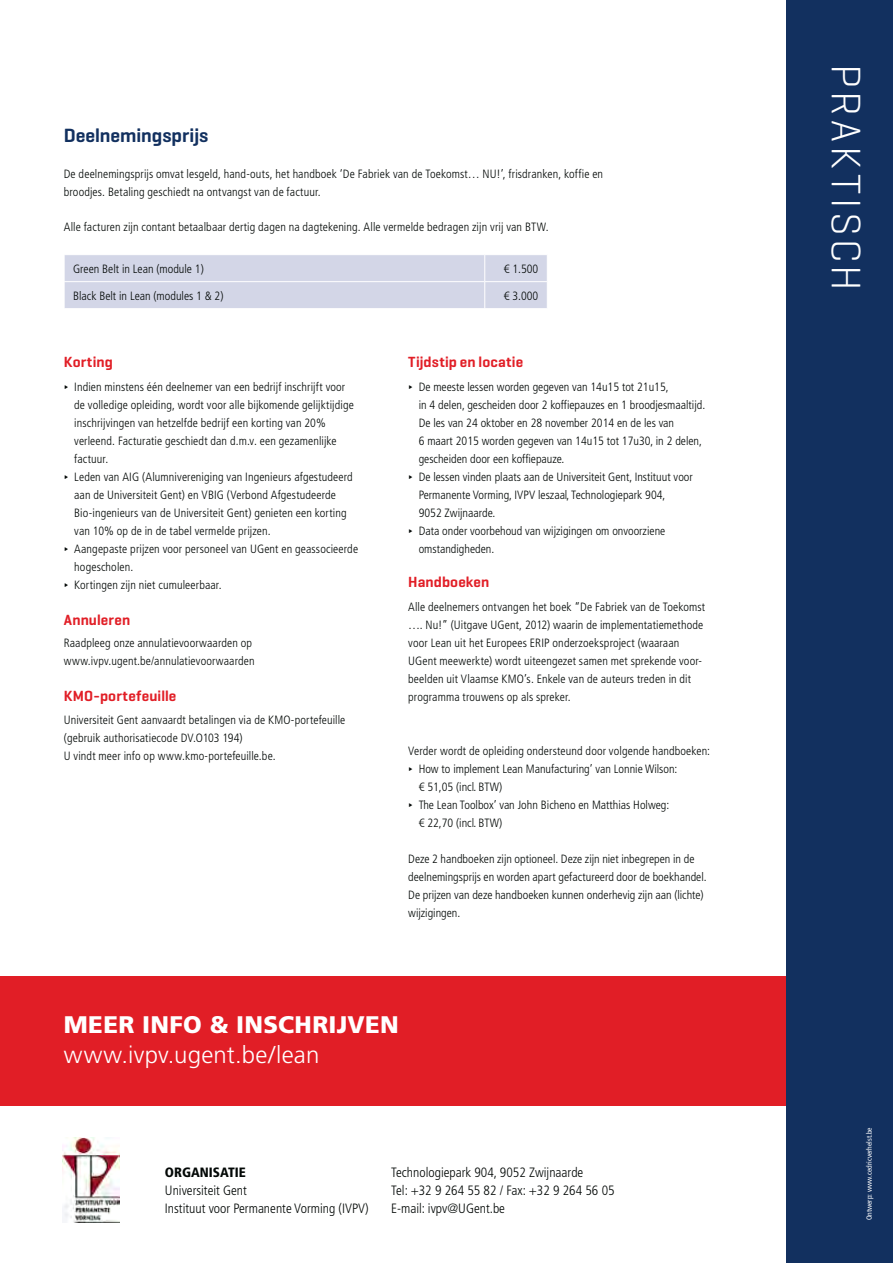
<style>
.page{position:relative;width:893px;height:1263px;background:#fff}
.page>*{position:absolute;margin:0;border:0;box-sizing:border-box;transform-origin:0 0}
.t1{font:300 42px "Geogrotesque";letter-spacing:.09em;color:#fff}
.t2{font:300 24px "Frutiger LT Std";letter-spacing:.015em;color:#fff}
.t3{font:900 24px "Frutiger LT Std";letter-spacing:.01em;color:#fff}
.t4{font:600 19.5px "Geogrotesque";color:#12305f}
.t5{font:600 15px "Geogrotesque";letter-spacing:.005em;color:#e11e26}
.t6{font:300 condensed 13.5px/18px "Frutiger LT Pro";color:#030806}
.t7{font:900 condensed 13.5px "Frutiger LT Std";color:#030806}
.t8{font:300 condensed 12px/18px "Frutiger LT Pro";letter-spacing:.01em;color:#030806}
.t9{font:condensed 7.5px "Frutiger LT Pro";color:#fff}
.s1{font-family:"Geogrotesque";font-weight:600;font-stretch:normal}
</style>
<div class="page">
<div style="left:0;top:976px;width:893px;height:130px;background:#e11e26"></div>
<div style="left:787px;top:0;width:106px;height:1263px;background:#12305f"></div>
<div style="left:64px;top:255px;width:483px;height:53px;background:#d3d6e7"></div>
<img style="left:63px;top:1137px;width:57px;height:86px">
<h3 class="t4" style="left:64px;top:128px;width:146px">Deelnemingsprijs</h3>
<p class="t8" style="left:64px;top:166px;width:541px">De deelnemingsprijs omvat lesgeld, hand-outs, het handboek ‘De Fabriek van de Toekomst… NU!’, frisdranken, koffie en broodjes. Betaling geschiedt na ontvangst van de factuur.</p>
<p class="t8" style="left:64px;top:219px;width:486px">Alle facturen zijn contant betaalbaar dertig dagen na dagtekening. Alle vermelde bedragen zijn vrij van BTW.</p>
<p class="t8" style="left:73px;top:261px;width:132px">Green Belt in Lean (module 1)</p>
<p class="t8" style="left:504px;top:261px;width:36px">€ 1.500</p>
<p class="t8" style="left:73px;top:288px;width:152px">Black Belt in Lean (modules 1 &amp; 2)</p>
<p class="t8" style="left:504px;top:288px;width:36px">€ 3.000</p>
<p class="t5" style="left:64px;top:356px;width:51px">Korting</p>
<p class="t8" style="left:64px;top:379px;width:283px"><span class="s1">∂</span> Indien minstens één deelnemer van een bedrijf inschrijft voor</p>
<p class="t8" style="left:74px;top:397px;width:281px">de volledige opleiding, wordt voor alle bijkomende gelijktijdige</p>
<p class="t8" style="left:74px;top:415px;width:253px">inschrijvingen van hetzelfde bedrijf een korting van 20%</p>
<p class="t8" style="left:74px;top:433px;width:264px">verleend. Facturatie geschiedt dan d.m.v. een gezamenlijke</p>
<p class="t8" style="left:74px;top:451px;width:36px">factuur.</p>
<p class="t8" style="left:64px;top:469px;width:291px"><span class="s1">∂</span> Leden van AIG (Alumnivereniging van Ingenieurs afgestudeerd</p>
<p class="t8" style="left:74px;top:487px;width:263px">aan de Universiteit Gent) en VBIG (Verbond Afgestudeerde</p>
<p class="t8" style="left:74px;top:505px;width:274px">Bio-ingenieurs van de Universiteit Gent) genieten een korting</p>
<p class="t8" style="left:74px;top:523px;width:198px">van 10% op de in de tabel vermelde prijzen.</p>
<p class="t8" style="left:64px;top:541px;width:296px"><span class="s1">∂</span> Aangepaste prijzen voor personeel van UGent en geassocieerde</p>
<p class="t8" style="left:74px;top:559px;width:61px">hogescholen.</p>
<p class="t8" style="left:64px;top:577px;width:159px"><span class="s1">∂</span> Kortingen zijn niet cumuleerbaar.</p>
<p class="t5" style="left:64px;top:614px;width:68px">Annuleren</p>
<p class="t8" style="left:64px;top:635px;width:192px">Raadpleeg onze annulatievoorwaarden op www.ivpv.ugent.be/annulatievoorwaarden</p>
<p class="t5" style="left:64px;top:690px;width:114px">KMO-portefeuille</p>
<p class="t8" style="left:64px;top:712px;width:283px">Universiteit Gent aanvaardt betalingen via de KMO-portefeuille (gebruik authorisatiecode DV.O103 194)<br>U vindt meer info op www.kmo-portefeuille.be.</p>
<p class="t5" style="left:408px;top:356px;width:117px">Tijdstip en locatie</p>
<p class="t8" style="left:408px;top:379px;width:262px"><span class="s1">∂</span> De meeste lessen worden gegeven van 14u15 tot 21u15,</p>
<p class="t8" style="left:419px;top:397px;width:288px">in 4 delen, gescheiden door 2 koffiepauzes en 1 broodjesmaaltijd.</p>
<p class="t8" style="left:419px;top:415px;width:257px">De les van 24 oktober en 28 november 2014 en de les van</p>
<p class="t8" style="left:419px;top:433px;width:285px">6 maart 2015 worden gegeven van 14u15 tot 17u30, in 2 delen,</p>
<p class="t8" style="left:419px;top:451px;width:147px">gescheiden door een koffiepauze.</p>
<p class="t8" style="left:408px;top:469px;width:286px"><span class="s1">∂</span> De lessen vinden plaats aan de Universiteit Gent, Instituut voor</p>
<p class="t8" style="left:419px;top:487px;width:248px">Permanente Vorming, IVPV leszaal, Technologiepark 904,</p>
<p class="t8" style="left:419px;top:505px;width:78px">9052 Zwijnaarde.</p>
<p class="t8" style="left:408px;top:523px;width:259px"><span class="s1">∂</span> Data onder voorbehoud van wijzigingen om onvoorziene</p>
<p class="t8" style="left:419px;top:541px;width:77px">omstandigheden.</p>
<p class="t5" style="left:408px;top:576px;width:83px">Handboeken</p>
<p class="t8" style="left:408px;top:599px;width:298px">Alle deelnemers ontvangen het boek “De Fabriek van de Toekomst …. Nu!” (Uitgave UGent, 2012) waarin de implementatiemethode voor Lean uit het Europees ERIP onderzoeksproject (waaraan UGent meewerkte) wordt uiteengezet samen met sprekende voor&shy;beelden uit Vlaamse KMO’s. Enkele van de auteurs treden in dit programma trouwens op als spreker.</p>
<p class="t8" style="left:408px;top:743px;width:303px">Verder wordt de opleiding ondersteund door volgende handboeken:</p>
<p class="t8" style="left:408px;top:761px;width:271px"><span class="s1">∂</span> How to implement Lean Manufacturing’ van Lonnie Wilson:</p>
<p class="t8" style="left:419px;top:779px;width:85px">€ 51,05 (incl. BTW)</p>
<p class="t8" style="left:408px;top:797px;width:263px"><span class="s1">∂</span> The Lean Toolbox’ van John Bicheno en Matthias Holweg:</p>
<p class="t8" style="left:419px;top:815px;width:85px">€ 22,70 (incl. BTW)</p>
<p class="t8" style="left:408px;top:851px;width:300px">Deze 2 handboeken zijn optioneel. Deze zijn niet inbegrepen in de deelnemingsprijs en worden apart gefactureerd door de boekhandel.<br>De prijzen van deze handboeken kunnen onderhevig zijn aan (lichte) wijzigingen.</p>
<h2 class="t3" style="left:64px;top:1011px;width:336px">MEER INFO &amp; INSCHRIJVEN</h2>
<h2 class="t2" style="left:64px;top:1041px;width:257px">www.ivpv.ugent.be/lean</h2>
<p class="t7" style="left:165px;top:1165px;width:83px">ORGANISATIE</p>
<p class="t6" style="left:165px;top:1183px;width:205px">Universiteit Gent<br>Instituut voor Permanente Vorming (IVPV)</p>
<p class="t6" style="left:391px;top:1165px;width:225px">Technologiepark 904, 9052 Zwijnaarde<br>Tel: +32 9 264 55 82 / Fax: +32 9 264 56 05<br>E-mail: ivpv@UGent.be</p>
<h1 class="t1" style="left:863px;top:64px;width:228px;rotate:90deg">PRAKTISCH</h1>
<p class="t9" style="left:866px;top:1220px;width:95px;rotate:-90deg">Ontwerp: www.cedricverhelst.be</p>
</div>
